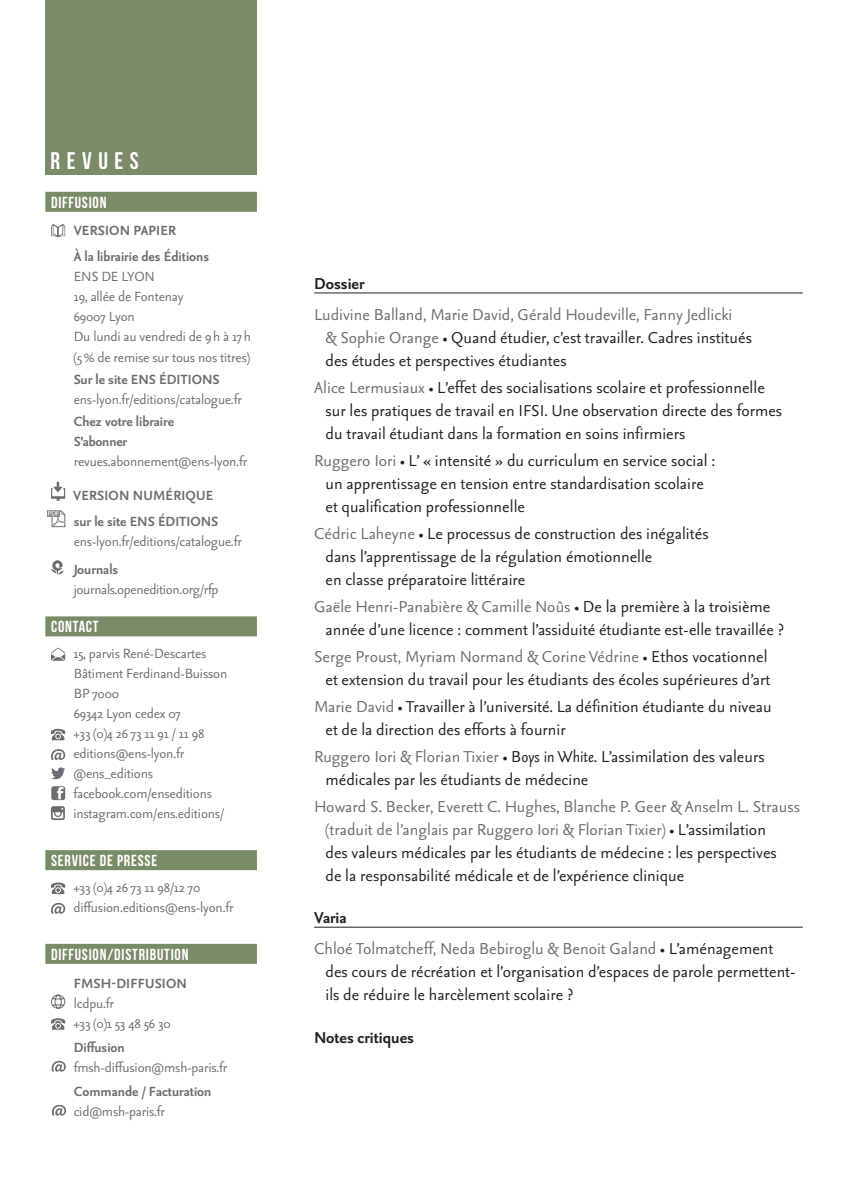
<style>
.page{position:relative;width:842px;height:1191px;background:#fff}
.page>*{position:absolute;margin:0;border:0;box-sizing:border-box;transform-origin:0 0}
.t1{font:24px "Bebas Neue";letter-spacing:.275em;color:#fff}
.t2{font:19px/23px "Seria Sans Pro";color:#231f20}
.t3{font:19px/31px "Seria Sans Pro";color:#6c6d70}
.t4{font:700 19px "Seria Sans Pro";color:#231f20}
.t5{font:16px/20px "Seria Sans Pro";letter-spacing:-.01em;color:#6c6d70}
.t6{font:700 16px/26px "Seria Sans Pro";color:#6c6d70}
.t7{font:16px "Bebas Neue";letter-spacing:.05em;color:#fff}
.s1{color:#6c6d70}
.s2{font-style:italic}
.s3{font-weight:700;color:#231f20}
.s4{color:#231f20}
</style>
<div class="page">
<div style="left:45px;top:0;width:212px;height:175px;background:#798b67"></div>
<hr style="left:314px;top:293px;width:489px;height:1px;background:#231f20">
<hr style="left:314px;top:927px;width:489px;height:1px;background:#231f20">
<div style="left:45px;top:192px;width:212px;height:20px;background:#798b67"></div>
<div style="left:45px;top:616px;width:212px;height:20px;background:#798b67"></div>
<div style="left:45px;top:850px;width:212px;height:20px;background:#798b67"></div>
<div style="left:45px;top:944px;width:212px;height:20px;background:#798b67"></div>
<svg style="left:51px;top:224px;width:14px;height:13px"></svg>
<svg style="left:51px;top:481px;width:14px;height:19px"></svg>
<div style="left:47px;top:510px;width:13px;height:6px;background:#8a8c8f"></div>
<svg style="left:48px;top:510px;width:17px;height:17px"></svg>
<svg style="left:51px;top:560px;width:13px;height:14px"></svg>
<svg style="left:51px;top:647px;width:14px;height:13px"></svg>
<svg style="left:51px;top:729px;width:14px;height:11px"></svg>
<svg style="left:51px;top:749px;width:14px;height:51px"></svg>
<svg style="left:51px;top:806px;width:14px;height:14px"></svg>
<svg style="left:51px;top:882px;width:14px;height:12px"></svg>
<svg style="left:51px;top:903px;width:14px;height:41px"></svg>
<svg style="left:51px;top:994px;width:14px;height:15px"></svg>
<svg style="left:51px;top:1018px;width:14px;height:11px"></svg>
<svg style="left:52px;top:1060px;width:14px;height:56px"></svg>
<p class="t1" style="left:50px;top:148px;width:90px">REVUES</p>
<p class="t7" style="left:51px;top:193px;width:57px">DIFFUSION</p>
<p class="t6" style="left:74px;top:217px;width:137px">VERSION PAPIER<br>À la librairie des Éditions</p>
<p class="t5" style="left:74px;top:266px;width:179px">ENS DE LYON<br>19, allée de Fontenay<br>69007 Lyon<br>Du lundi au vendredi de 9h à 17h (5% de remise sur tous nos titres)</p>
<p class="t6" style="left:74px;top:365px;width:147px">Sur le site ENS ÉDITIONS</p>
<p class="t5" style="left:74px;top:388px;width:170px">ens-lyon.fr/editions/catalogue.fr</p>
<p class="t6" style="left:74px;top:410px;width:102px;line-height:20px">Chez votre libraire<br>S’abonner</p>
<p class="t5" style="left:74px;top:450px;width:175px">revues.abonnement@ens-lyon.fr</p>
<p class="t6" style="left:73px;top:481px;width:147px">VERSION NUMÉRIQUE sur le site ENS ÉDITIONS</p>
<p class="t5" style="left:74px;top:530px;width:170px">ens-lyon.fr/editions/catalogue.fr</p>
<p class="t6" style="left:74px;top:556px;width:46px">Journals</p>
<p class="t5" style="left:74px;top:579px;width:146px">journals.openedition.org/rfp</p>
<p class="t7" style="left:51px;top:618px;width:49px">CONTACT</p>
<p class="t5" style="left:73px;top:643px;width:156px">15, parvis René-Descartes<br>Bâtiment Ferdinand-Buisson<br>BP 7000<br>69342 Lyon cedex 07<br>+33 (0)4 26 73 11 91 / 11 98 editions@ens-lyon.fr @ens_editions facebook.com/enseditions instagram.com/ens.editions/</p>
<p class="t7" style="left:51px;top:852px;width:108px">SERVICE DE PRESSE</p>
<p class="t5" style="left:73px;top:876px;width:162px">+33 (0)4 26 73 11 98/12 70 diffusion.editions@ens-lyon.fr</p>
<p class="t7" style="left:51px;top:945px;width:139px">DIFFUSION/DISTRIBUTION</p>
<p class="t6" style="left:74px;top:969px;width:115px">FMSH-DIFFUSION</p>
<p class="t5" style="left:73px;top:992px;width:99px">lcdpu.fr<br>+33 (0)1 53 48 56 30</p>
<p class="t6" style="left:74px;top:1033px;width:53px">Diffusion</p>
<p class="t5" style="left:74px;top:1056px;width:155px">fmsh-diffusion@msh-paris.fr</p>
<p class="t6" style="left:74px;top:1077px;width:139px">Commande / Facturation</p>
<p class="t5" style="left:74px;top:1100px;width:93px">cid@msh-paris.fr</p>
<p class="t4" style="left:314px;top:271px;width:52px">Dossier</p>
<p class="t2" style="left:326px;top:302px;width:428px;text-indent:-11px"><span class="s1">Ludivine Balland, Marie David, Gérald Houdeville, Fanny Jedlicki<br>&amp; Sophie Orange</span> • Quand étudier, c’est travailler. Cadres institués des études et perspectives étudiantes</p>
<p class="t2" style="left:326px;top:375px;width:458px;text-indent:-11px"><span class="s1">Alice Lermusiaux</span> • L’effet des socialisations scolaire et professionnelle sur les pratiques de travail en IFSI. Une observation directe des formes du travail étudiant dans la formation en soins infirmiers</p>
<p class="t2" style="left:325px;top:448px;width:391px;text-indent:-11px"><span class="s1">Ruggero Iori</span> • L’ « intensité » du curriculum en service social : un apprentissage en tension entre standardisation scolaire et qualification professionnelle</p>
<p class="t2" style="left:325px;top:521px;width:385px;text-indent:-11px"><span class="s1">Cédric Laheyne</span> • Le processus de construction des inégalités dans l’apprentissage de la régulation émotionnelle<br>en classe préparatoire littéraire</p>
<p class="t2" style="left:325px;top:594px;width:460px;text-indent:-11px"><span class="s1">Gaële Henri-Panabière &amp; Camille Noûs</span> • De la première à la troisième année d’une licence : comment l’assiduité étudiante est-elle travaillée ?</p>
<p class="t2" style="left:314px;top:644px;width:458px;text-align:center"><span class="s1">Serge Proust, Myriam Normand &amp; Corine Védrine</span> • Ethos vocationnel et extension du travail pour les étudiants des écoles supérieures d’art</p>
<p class="t2" style="left:325px;top:694px;width:448px;text-indent:-11px"><span class="s1">Marie David</span> • Travailler à l’université. La définition étudiante du niveau et de la direction des efforts à fournir</p>
<p class="t2" style="left:325px;top:744px;width:441px;text-indent:-11px"><span class="s1">Ruggero Iori &amp; Florian Tixier</span> • <span class="s2">Boys in White</span>. L’assimilation des valeurs médicales par les étudiants de médecine</p>
<p class="t2" style="left:325px;top:794px;width:476px;text-indent:-11px"><span class="s1">Howard S. Becker, Everett C. Hughes, Blanche P. Geer &amp; Anselm L. Strauss (traduit de l’anglais par Ruggero Iori &amp; Florian Tixier)</span> • L’assimilation<br>des valeurs médicales par les étudiants de médecine : les perspectives<br>de la responsabilité médicale et de l’expérience clinique</p>
<p class="t3" style="left:314px;top:901px;width:461px"><span class="s3">Varia<br></span>Chloé Tolmatcheff, Neda Bebiroglu &amp; Benoit Galand <span class="s4">• L’aménagement</span></p>
<p class="t2" style="left:325px;top:959px;width:472px">des cours de récréation et l’organisation d’espaces de parole permettent&shy;ils de réduire le harcèlement scolaire ?</p>
<p class="t4" style="left:314px;top:1025px;width:101px">Notes critiques</p>
</div>
